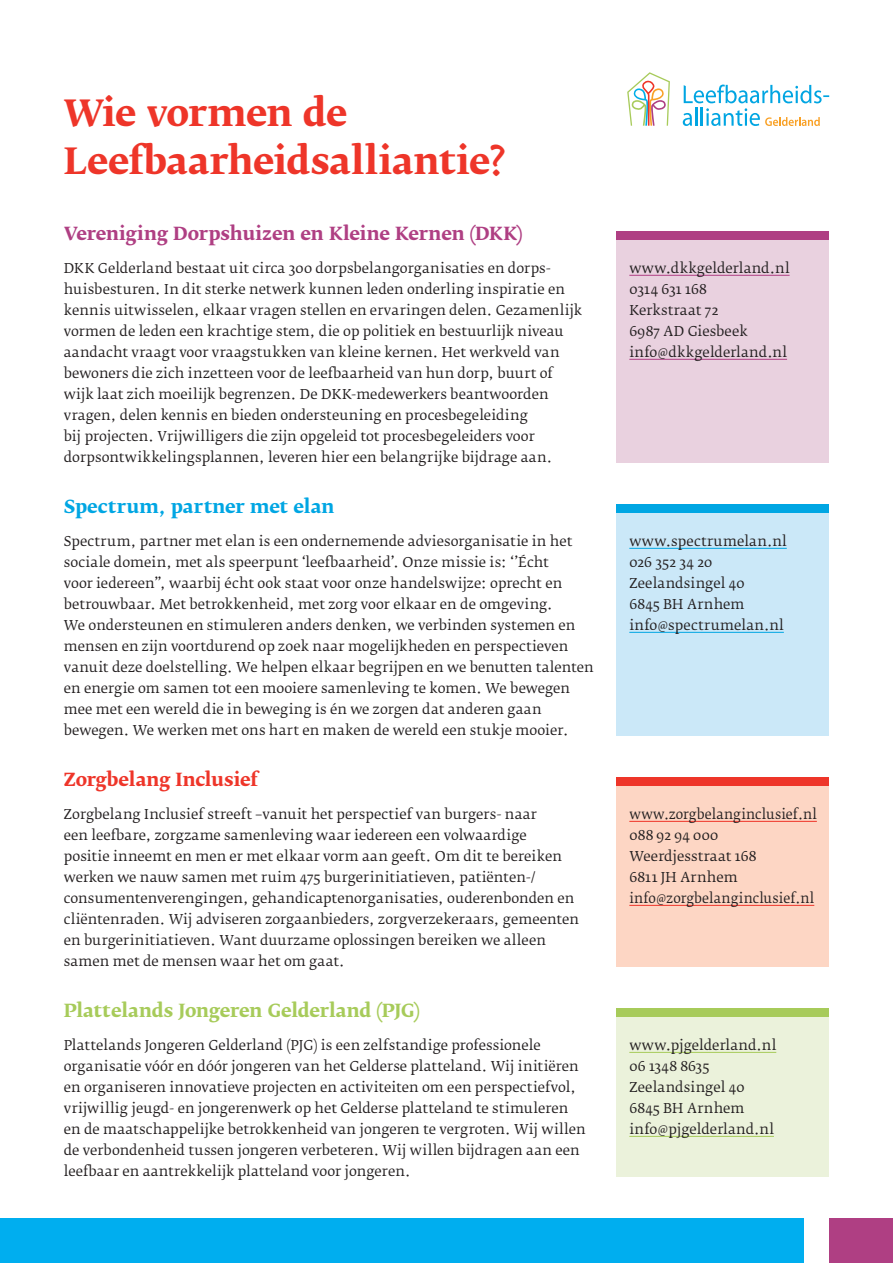
<style>
.page{position:relative;width:893px;height:1263px;background:#fff}
.page>*{position:absolute;margin:0;border:0;box-sizing:border-box;transform-origin:0 0}
.t1{font:700 36px/48px "Fedra Serif B Pro";letter-spacing:-.015em;color:#ee3529}
.t2{font:700 18px "Fedra Serif B Pro";letter-spacing:-.01em;color:#af3f83}
.t3{font:700 18px "Fedra Serif B Pro";letter-spacing:-.015em;color:#a7cb5a}
.t4{font:700 18px "Fedra Serif B Pro";color:#00a6e3}
.t5{font:700 18px "Fedra Serif B Pro";letter-spacing:-.01em;color:#ee3529}
.t6{font:13.5px/21px "Fedra Serif B Pro";letter-spacing:.005em;color:#231f20}
.t7{font:13.5px/21px "Fedra Serif B Pro";letter-spacing:.005em;color:#231f20;scale:.95 1}
</style>
<div class="page">
<div style="left:617px;top:1008px;width:212px;height:168px;background:#ebf2db"></div>
<div style="left:617px;top:777px;width:212px;height:189px;background:#fdd6c4"></div>
<div style="left:617px;top:504px;width:212px;height:231px;background:#cbe8f8"></div>
<div style="left:617px;top:231px;width:212px;height:231px;background:#e9d1df"></div>
<div style="left:0;top:1218px;width:804px;height:45px;background:#00aeef"></div>
<div style="left:829px;top:1218px;width:64px;height:45px;background:#af3f83"></div>
<hr style="left:629px;top:548px;width:158px;height:1px;background:#00a6e3">
<hr style="left:629px;top:632px;width:155px;height:1px;background:#00a6e3">
<hr style="left:629px;top:821px;width:188px;height:1px;background:#ee3529">
<hr style="left:629px;top:905px;width:185px;height:1px;background:#ee3529">
<hr style="left:629px;top:1052px;width:147px;height:1px;background:#a7cb5a">
<hr style="left:629px;top:1136px;width:145px;height:1px;background:#a7cb5a">
<hr style="left:629px;top:275px;width:161px;height:1px;background:#af3f83">
<hr style="left:629px;top:359px;width:158px;height:1px;background:#af3f83">
<svg style="left:683px;top:85px;width:146px;height:41px"></svg>
<svg style="left:627px;top:72px;width:43px;height:54px"></svg>
<div style="left:617px;top:1008px;width:212px;height:9px;background:#a7cb5a"></div>
<div style="left:617px;top:777px;width:212px;height:9px;background:#ee3529"></div>
<div style="left:617px;top:504px;width:212px;height:9px;background:#00a6e3"></div>
<div style="left:617px;top:231px;width:212px;height:9px;background:#af3f83"></div>
<h1 class="t1" style="left:64px;top:89px;width:443px">Wie vormen de<br>Leefbaarheidsalliantie?</h1>
<h2 class="t2" style="left:64px;top:222px;width:460px">Vereniging Dorpshuizen en Kleine Kernen (DKK)</h2>
<p class="t6" style="left:64px;top:258px;width:520px">DKK Gelderland bestaat uit circa 300 dorpsbelangorganisaties en dorps&shy;huisbesturen. In dit sterke netwerk kunnen leden onderling inspiratie en kennis uitwisselen, elkaar vragen stellen en ervaringen delen. Gezamenlijk vormen de leden een krachtige stem, die op politiek en bestuurlijk niveau aandacht vraagt voor vraagstukken van kleine kernen. Het werkveld van bewoners die zich inzetteen voor de leefbaarheid van hun dorp, buurt of wijk laat zich moeilijk begrenzen. De DKK-medewerkers beantwoorden vragen, delen kennis en bieden ondersteuning en procesbegeleiding<br>bij projecten. Vrijwilligers die zijn opgeleid tot procesbegeleiders voor dorpsontwikkelingsplannen, leveren hier een belangrijke bijdrage aan.</p>
<p class="t6" style="left:629px;top:258px;width:162px">www.dkkgelderland.nl<br>0314 631 168<br>Kerkstraat 72<br>6987 AD Giesbeek info@dkkgelderland.nl</p>
<h2 class="t4" style="left:64px;top:495px;width:272px">Spectrum, partner met elan</h2>
<p class="t6" style="left:64px;top:531px;width:531px">Spectrum, partner met elan is een ondernemende adviesorganisatie in het sociale domein, met als speerpunt ‘leefbaarheid’. Onze missie is: ‘’Écht<br>voor iedereen”, waarbij écht ook staat voor onze handelswijze: oprecht en betrouwbaar. Met betrokkenheid, met zorg voor elkaar en de omgeving.<br>We ondersteunen en stimuleren anders denken, we verbinden systemen en mensen en zijn voortdurend op zoek naar mogelijkheden en perspectieven vanuit deze doelstelling. We helpen elkaar begrijpen en we benutten talenten en energie om samen tot een mooiere samenleving te komen. We bewegen mee met een wereld die in beweging is én we zorgen dat anderen gaan bewegen. We werken met ons hart en maken de wereld een stukje mooier.</p>
<p class="t6" style="left:629px;top:531px;width:159px">www.spectrumelan.nl<br>026 352 34 20<br>Zeelandsingel 40<br>6845 BH Arnhem info@spectrumelan.nl</p>
<h2 class="t5" style="left:64px;top:768px;width:196px">Zorgbelang Inclusief</h2>
<p class="t6" style="left:64px;top:804px;width:517px">Zorgbelang Inclusief streeft –vanuit het perspectief van burgers- naar<br>een leefbare, zorgzame samenleving waar iedereen een volwaardige<br>positie inneemt en men er met elkaar vorm aan geeft. Om dit te bereiken werken we nauw samen met ruim 475 burgerinitiatieven, patiënten-/ consumentenverengingen, gehandicaptenorganisaties, ouderenbonden en cliëntenraden. Wij adviseren zorgaanbieders, zorgverzekeraars, gemeenten en burgerinitiatieven. Want duurzame oplossingen bereiken we alleen samen met de mensen waar het om gaat.</p>
<h2 class="t3" style="left:64px;top:999px;width:358px">Plattelands Jongeren Gelderland (PJG)</h2>
<p class="t6" style="left:64px;top:1035px;width:523px">Plattelands Jongeren Gelderland (PJG) is een zelfstandige professionele organisatie vóór en dóór jongeren van het Gelderse platteland. Wij initiëren en organiseren innovatieve projecten en activiteiten om een perspectiefvol, vrijwillig jeugd- en jongerenwerk op het Gelderse platteland te stimuleren en de maatschappelijke betrokkenheid van jongeren te vergroten. Wij willen de verbondenheid tussen jongeren verbeteren. Wij willen bijdragen aan een leefbaar en aantrekkelijk platteland voor jongeren.</p>
<p class="t7" style="left:629px;top:804px;width:199px">www.zorgbelanginclusief.nl<br>088 92 94 000<br>Weerdjesstraat 168<br>6811 JH Arnhem info@zorgbelanginclusief.nl</p>
<p class="t6" style="left:629px;top:1035px;width:148px">www.pjgelderland.nl<br>06 1348 8635<br>Zeelandsingel 40<br>6845 BH Arnhem info@pjgelderland.nl</p>
</div>
